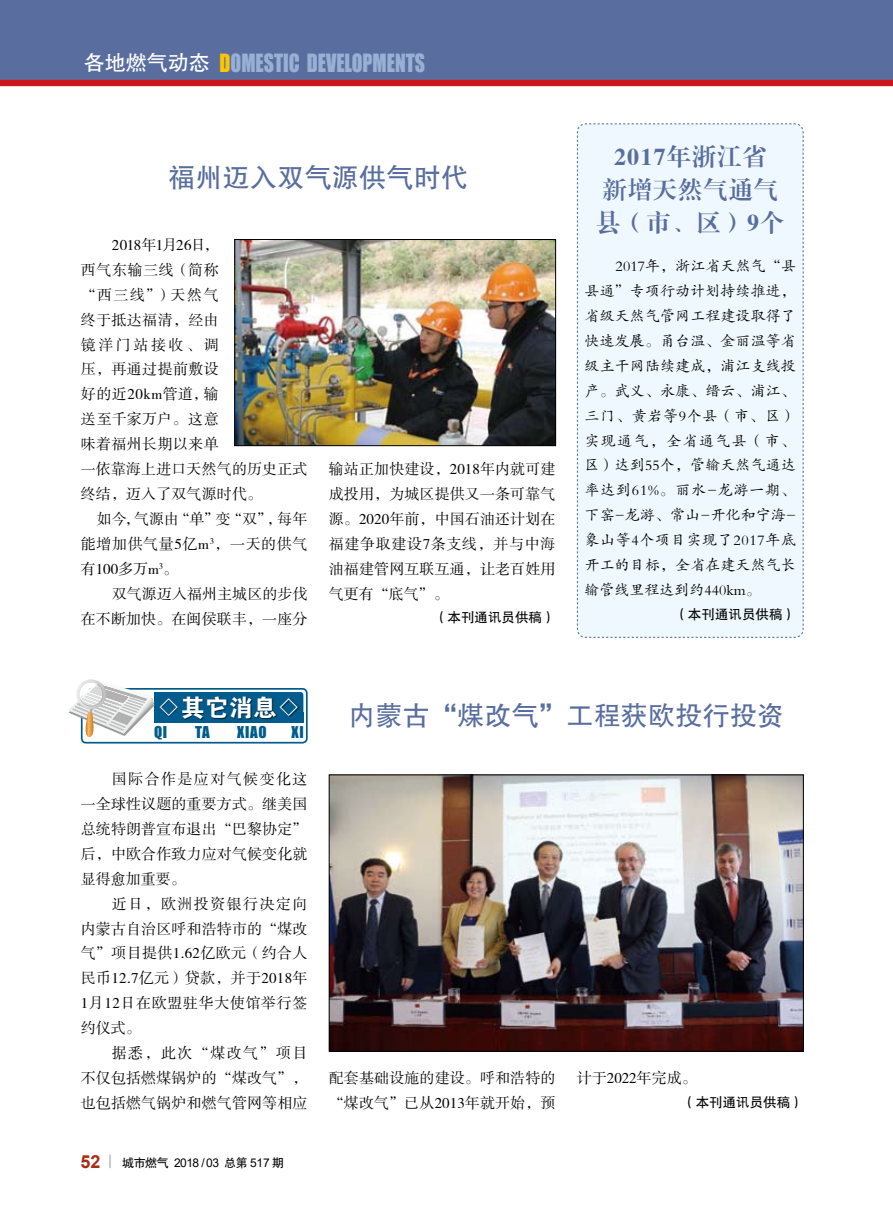
<style>
.page{position:relative;width:893px;height:1212px;background:#fff}
.page>*{position:absolute;margin:0;border:0;box-sizing:border-box;transform-origin:0 0}
.t1{font:27px "FZHTJW GB1 0";letter-spacing:.01em;color:#596e9e}
.t2{font:24px/33px "FZXBSJW GB1 0";letter-spacing:.05em;color:#596e9e;text-align:center}
.t3{font:24px "FZDHTJW GB1 0";color:#fff}
.t4{font:23.1px "Impact";color:#98b0d3;scale:.86 1}
.t5{font:15px/24.9px "FZSSJW GB1 0";letter-spacing:.01em;color:#000;text-align:justify}
.t6{font:15px/24.9px "FZKTJW GB1 0";letter-spacing:.005em;color:#000;text-align:justify}
.t7{font:15px "Impact";letter-spacing:.05em;color:#005c8c}
.t8{font:13.5px "FZHTJW GB1 0";color:#000}
.t9{font:12px "Arial";letter-spacing:-.04em;color:#000}
.s1{font-family:"FZHTJW GB1 0";font-size:21px;color:#fff}
.s2{color:#fcc700}
.s3{font-weight:700;font-size:18px;color:#a62e14}
.s4{font-family:"FZHTJW GB1 0"}
</style>
<div class="page">
<div style="left:0;top:0;width:893px;height:82px;background:#596e9e"></div>
<div style="left:0;top:80px;width:893px;height:6px;background:#cc141d"></div>
<svg style="left:109px;top:1155px;width:2px;height:13px"></svg>
<div style="left:576px;top:123px;width:228px;height:515px;background:#eff8fe"></div>
<div style="left:81px;top:688px;width:227px;height:55px;border:2px solid #005c8c;border-radius:4px"></div>
<div style="left:154px;top:692px;width:149px;height:30px;background:#005c8c;border-radius:3px"></div>
<div style="left:160px;top:696px;width:175px;height:42px;background:#000;opacity:.65"></div>
<svg style="left:69px;top:679px;width:86px;height:58px"></svg>
<img style="left:331px;top:776px;width:471px;height:273px">
<div style="left:329px;top:774px;width:475px;height:277px;border:1px solid #000"></div>
<img style="left:236px;top:241px;width:318px;height:203px">
<div style="left:234px;top:239px;width:322px;height:207px;border:1px solid #000"></div>
<h3 class="t4" style="left:84px;top:45px;width:398px"><span class="s1">各地燃气动态</span> <span class="s2">D</span>OMESTIC DEVELOPMENTS</h3>
<h1 class="t1" style="left:168px;top:163px;width:301px">福州迈入双气源供气时代</h1>
<p class="t5" style="left:81px;top:233px;width:228px;text-align:left;text-indent:31px">2018年1月26日，<br>西气东输三线（简称<br>“西三线”）天然气<br>终于抵达福清，经由<br>镜洋门站接收、调<br>压，再通过提前敷设<br>好的近20km管道，输<br>送至千家万户。这意<br>味着福州长期以来单<br>一依靠海上进口天然气的历史正式终结，迈入了双气源时代。　　　　如今，气源由“单”变“双”，每年能增加供气量5亿m<sup>3</sup>，一天的供气有100多万m<sup>3</sup>。</p>
<p class="t5" style="left:81px;top:582px;width:228px;text-align:right">双气源迈入福州主城区的步伐<br>在不断加快。在闽侯联丰，一座分</p>
<p class="t5" style="left:329px;top:457px;width:228px">输站正加快建设，2018年内就可建成投用，为城区提供又一条可靠气源。2020年前，中国石油还计划在福建争取建设7条支线，并与中海油福建管网互联互通，让老百姓用气更有“底气”。</p>
<p class="t8" style="left:434px;top:610px;width:123px">（本刊通讯员供稿）</p>
<h2 class="t2" style="left:596px;top:141px;width:190px">2017年浙江省<br>新增天然气通气县（市、区）9个</h2>
<p class="t6" style="left:585px;top:254px;width:213px;text-indent:31px">2017年，浙江省天然气“县县通”专项行动计划持续推进，省级天然气管网工程建设取得了快速发展。甬台温、金丽温等省级主干网陆续建成，浦江支线投产。武义、永康、缙云、浦江、三门、黄岩等9个县（市、区）实现通气，全省通气县（市、区）达到55个，管输天然气通达率达到61%。丽水-龙游一期、下窑-龙游、常山-开化和宁海-象山等4个项目实现了2017年底开工的目标，全省在建天然气长输管线里程达到约440km。</p>
<p class="t8" style="left:674px;top:606px;width:123px">（本刊通讯员供稿）</p>
<h2 class="t3" style="left:157px;top:694px;width:145px">◇其它消息◇</h2>
<p class="t7" style="left:154px;top:721px;width:15px">QI</p>
<p class="t7" style="left:195px;top:721px;width:16px">TA</p>
<p class="t7" style="left:237px;top:721px;width:31px">XIAO</p>
<p class="t7" style="left:292px;top:721px;width:14px">XI</p>
<p class="t5" style="left:81px;top:767px;width:228px;text-indent:31px">国际合作是应对气候变化这一全球性议题的重要方式。继美国总统特朗普宣布退出“巴黎协定”后，中欧合作致力应对气候变化就显得愈加重要。</p>
<p class="t5" style="left:81px;top:892px;width:228px;text-indent:31px">近日，欧洲投资银行决定向内蒙古自治区呼和浩特市的“煤改气”项目提供1.62亿欧元（约合人民币12.7亿元）贷款，并于2018年1月12日在欧盟驻华大使馆举行签约仪式。</p>
<p class="t5" style="left:81px;top:1041px;width:228px;text-indent:31px">据悉，此次“煤改气”项目不仅包括燃煤锅炉的“煤改气”，也包括燃气锅炉和燃气管网等相应</p>
<p class="t9" style="left:80px;top:1154px;width:205px"><span class="s3">52</span> <span class="s4">城市燃气</span> 2018 / 03 <span class="s4">总第</span> 517 <span class="s4">期</span></p>
<h1 class="t1" style="left:348px;top:701px;width:438px">内蒙古“煤改气”工程获欧投行投资</h1>
<p class="t5" style="left:329px;top:1066px;width:228px">配套基础设施的建设。呼和浩特的“煤改气”已从2013年就开始，预</p>
<p class="t5" style="left:577px;top:1066px;width:121px">计于2022年完成。</p>
<p class="t8" style="left:682px;top:1095px;width:123px">（本刊通讯员供稿）</p>
</div>
